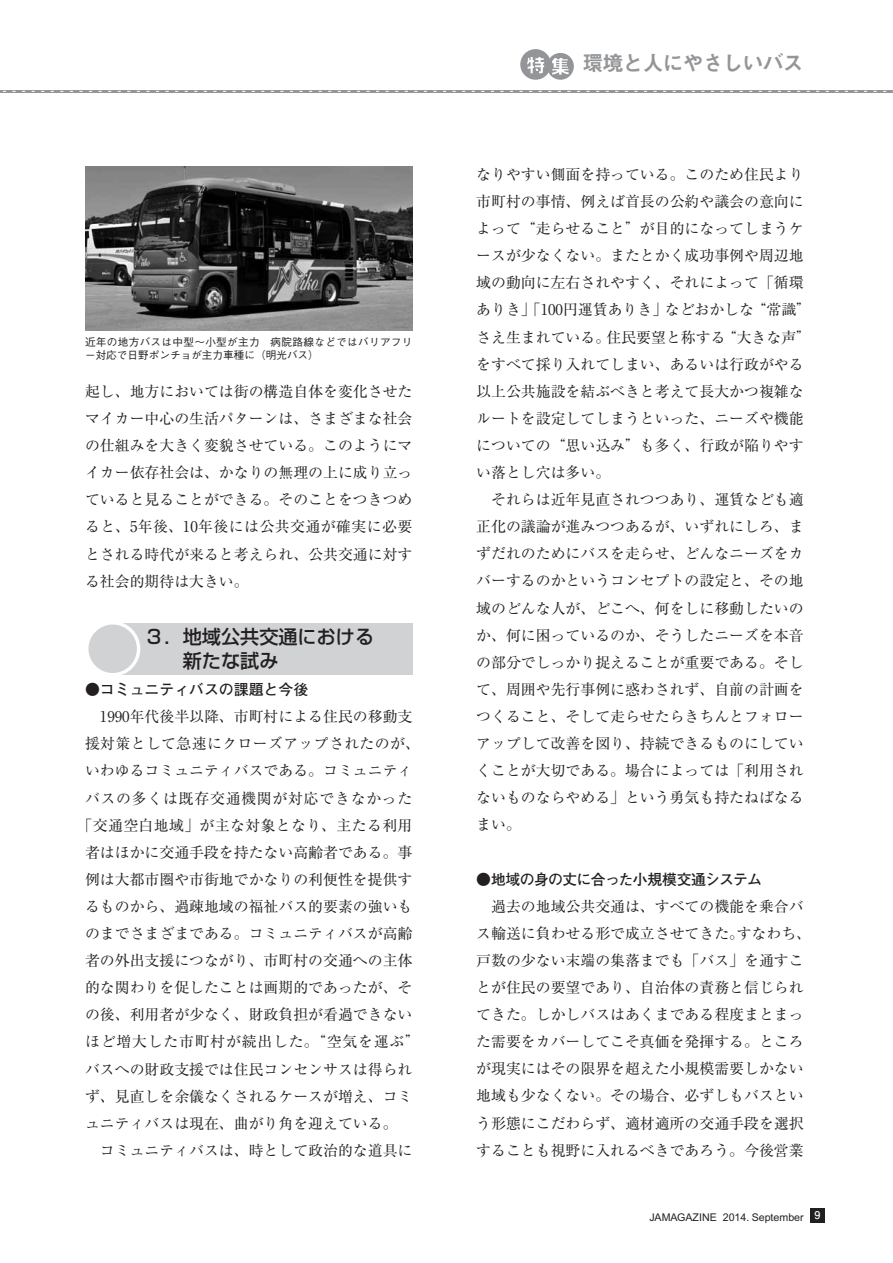
<style>
.page{position:relative;width:893px;height:1263px;background:#fff}
.page>*{position:absolute;margin:0;border:0;box-sizing:border-box;transform-origin:0 0}
.t1{font:21.3px "Midashi Go Pro MB31";letter-spacing:-.06em;color:#939598}
.t2{font:500 19.2px/23.4px "Shin Go Pro";color:#231f20}
.t3{font:14.85px/27.2px "Ryumin Pro";color:#231f20}
.t4{font:14.85px "Ryumin Pro";letter-spacing:.025em;color:#231f20}
.t5{font:14.85px "Ryumin Pro";letter-spacing:.055em;color:#231f20}
.t6{font:14.85px "Ryumin Pro";letter-spacing:.05em;color:#231f20}
.t7{font:700 14.85px "Futo Go B101 Pro";letter-spacing:-.045em;color:#231f20}
.t8{font:700 14.85px "Futo Go B101 Pro";color:#231f20}
.t9{font:500 10.65px/12.8px "Gothic BBB Pro";letter-spacing:.03em;color:#231f20}
.t10{font:10.65px "Arial";color:#231f20}
.s1{font-family:"Futo Go B101 Pro";font-weight:700;color:#fff}
</style>
<div class="page">
<div style="left:810px;top:1208px;width:15px;height:14px;background:#231f20"></div>
<svg style="left:0;top:49px;width:893px;height:44px"></svg>
<div style="left:113px;top:623px;width:299px;height:51px;background:#d1d2d4"></div>
<div style="left:87px;top:623px;width:52px;height:52px;background:#d1d2d4;border-radius:50%"></div>
<div style="left:85px;top:621px;width:55px;height:55px;border:3px solid #fff;border-radius:50%"></div>
<img style="left:85px;top:167px;width:327px;height:163px">
<p class="t9" style="left:85px;top:334px;width:329px">近年の地方バスは中型～小型が主力　病院路線などではバリアフリー対応で日野ポンチョが主力車種に（明光バス）</p>
<p class="t3" style="left:85px;top:377px;width:329px;text-align:justify">起し、地方においては街の構造自体を変化させたマイカー中心の生活パターンは、さまざまな社会の仕組みを大きく変貌させている。このようにマイカー依存社会は、かなりの無理の上に成り立っていると見ることができる。そのことをつきつめると、5年後、10年後には公共交通が確実に必要とされる時代が来ると考えられ、公共交通に対する社会的期待は大きい。</p>
<p class="t2" style="left:183px;top:623px;width:193px;text-indent:-38px">３．地域公共交通における新たな試み</p>
<p class="t8" style="left:85px;top:678px;width:225px">●コミュニティバスの課題と今後</p>
<p class="t3" style="left:85px;top:702px;width:329px">　1990年代後半以降、市町村による住民の移動支</p>
<p class="t4" style="left:85px;top:732px;width:336px">援対策として急速にクローズアップされたのが、</p>
<p class="t3" style="left:85px;top:756px;width:329px">いわゆるコミュニティバスである。コミュニティ</p>
<p class="t6" style="left:85px;top:786px;width:329px">バスの多くは既存交通機関が対応できなかった</p>
<p class="t4" style="left:78px;top:813px;width:336px">「交通空白地域」が主な対象となり、主たる利用</p>
<p class="t3" style="left:85px;top:837px;width:329px">者はほかに交通手段を持たない高齢者である。事</p>
<p class="t3" style="left:85px;top:865px;width:329px">例は大都市圏や市街地でかなりの利便性を提供す</p>
<p class="t3" style="left:85px;top:892px;width:329px">るものから、過疎地域の福祉バス的要素の強いも</p>
<p class="t3" style="left:85px;top:919px;width:329px">のまでさまざまである。コミュニティバスが高齢</p>
<p class="t3" style="left:85px;top:946px;width:329px">者の外出支援につながり、市町村の交通への主体</p>
<p class="t3" style="left:85px;top:973px;width:329px">的な関わりを促したことは画期的であったが、そ</p>
<p class="t3" style="left:85px;top:1000px;width:329px">の後、利用者が少なく、財政負担が看過できない</p>
<p class="t5" style="left:85px;top:1030px;width:336px">ほど増大した市町村が続出した。“空気を運ぶ”</p>
<p class="t3" style="left:85px;top:1054px;width:329px">バスへの財政支援では住民コンセンサスは得られ</p>
<p class="t3" style="left:85px;top:1081px;width:329px">ず、見直しを余儀なくされるケースが増え、コミ</p>
<p class="t3" style="left:85px;top:1108px;width:314px">ュニティバスは現在、曲がり角を迎えている。</p>
<p class="t3" style="left:85px;top:1136px;width:329px">　コミュニティバスは、時として政治的な道具に</p>
<h1 class="t1" style="left:583px;top:46px;width:223px">環境と人にやさしいバス</h1>
<p class="t3" style="left:476px;top:160px;width:336px">なりやすい側面を持っている。このため住民より市町村の事情、例えば首長の公約や議会の意向によって“走らせること”が目的になってしまうケースが少なくない。またとかく成功事例や周辺地域の動向に左右されやすく、それによって「循環ありき」「100円運賃ありき」などおかしな“常識”さえ生まれている。住民要望と称する“大きな声”をすべて採り入れてしまい、あるいは行政がやる以上公共施設を結ぶべきと考えて長大かつ複雑なルートを設定してしまうといった、ニーズや機能についての“思い込み”も多く、行政が陥りやすい落とし穴は多い。<br>　それらは近年見直されつつあり、運賃なども適正化の議論が進みつつあるが、いずれにしろ、まずだれのためにバスを走らせ、どんなニーズをカバーするのかというコンセプトの設定と、その地域のどんな人が、どこへ、何をしに移動したいのか、何に困っているのか、そうしたニーズを本音の部分でしっかり捉えることが重要である。そして、周囲や先行事例に惑わされず、自前の計画をつくること、そして走らせたらきちんとフォローアップして改善を図り、持続できるものにしていくことが大切である。場合によっては「利用されないものならやめる」という勇気も持たねばなるまい。</p>
<p class="t7" style="left:476px;top:867px;width:287px">●地域の身の丈に合った小規模交通システム</p>
<p class="t3" style="left:476px;top:891px;width:336px">　過去の地域公共交通は、すべての機能を乗合バス輸送に負わせる形で成立させてきた。すなわち、戸数の少ない末端の集落までも「バス」を通すことが住民の要望であり、自治体の責務と信じられてきた。しかしバスはあくまである程度まとまった需要をカバーしてこそ真価を発揮する。ところが現実にはその限界を超えた小規模需要しかない地域も少なくない。その場合、必ずしもバスという形態にこだわらず、適材適所の交通手段を選択することも視野に入れるべきであろう。今後営業</p>
<p class="t10" style="left:649px;top:1211px;width:172px">JAMAGAZINE 2014. September <span class="s1">9</span></p>
</div>
